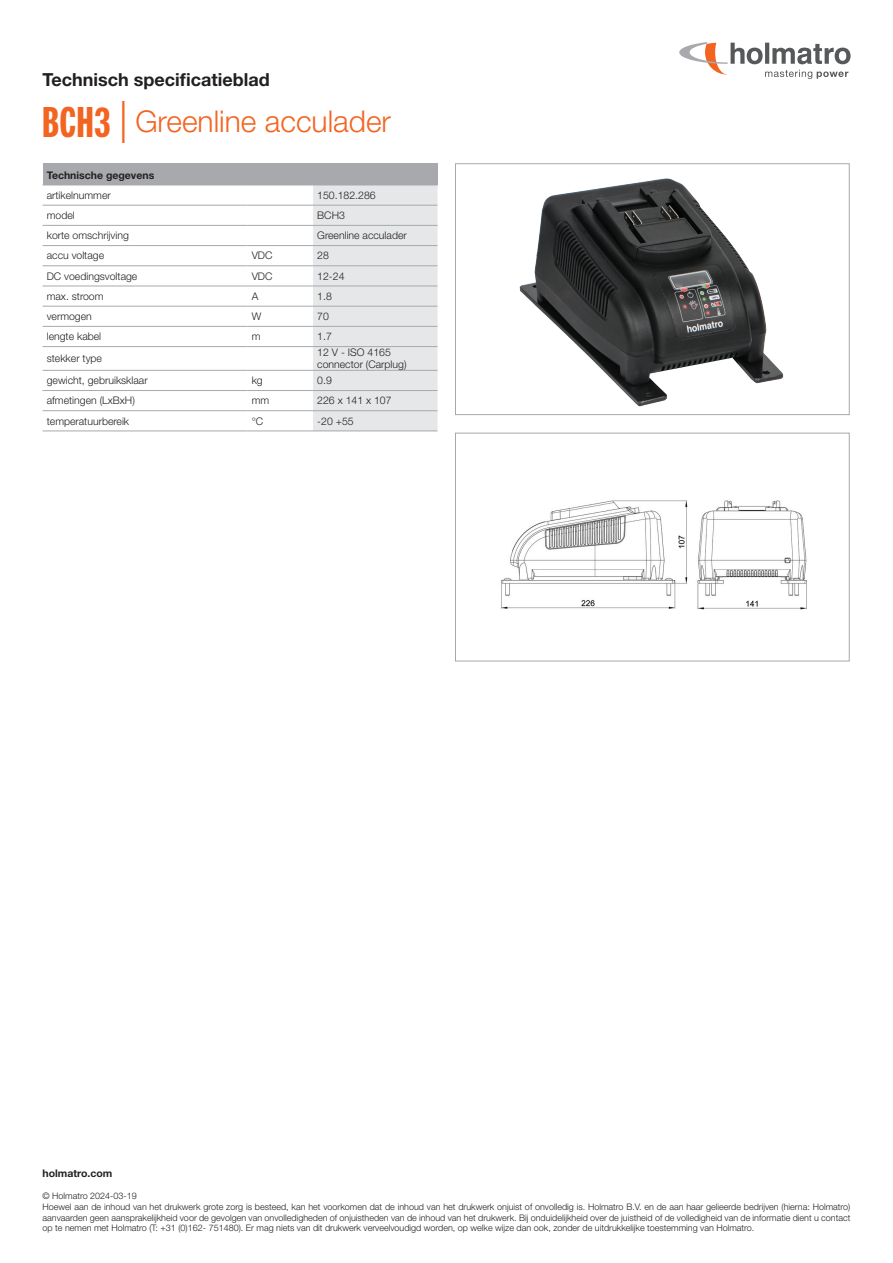
<style>
.page{position:relative;width:893px;height:1263px;background:#fff}
.page>*{position:absolute;margin:0;border:0;box-sizing:border-box;transform-origin:0 0}
.t1{font:300 30px "Helvetica Neue LT Std";color:#f36421}
.t2{font:700 18px "Helvetica Neue LT Std";color:#231f20}
.t3{font:300 10.5px/12px "Helvetica Neue LT Std";color:#231f20}
.t4{font:700 10.5px "Helvetica Neue LT Std";color:#231f20}
.t5{font:300 9px/10.8px "Helvetica Neue LT Std";color:#231f20}
.s1{font-family:"Neue Helvetica Pro 79 Cm";font-weight:700;font-size:42px}
.s2{font-size:42px}
</style>
<div class="page">
<svg style="left:679px;top:42px;width:171px;height:37px"></svg>
<div style="left:43px;top:164px;width:394px;height:21px;background:#a8a9ad"></div>
<svg style="left:313px;top:164px;width:125px;height:267px;background:#e0e1e3"></svg>
<hr style="left:43px;top:185px;width:204px;height:1px;background:#a8a9ad">
<hr style="left:247px;top:185px;width:66px;height:1px;background:#a8a9ad">
<hr style="left:313px;top:185px;width:125px;height:1px;background:#a8a9ad">
<hr style="left:43px;top:205px;width:204px;height:1px;background:#a8a9ad">
<hr style="left:247px;top:205px;width:66px;height:1px;background:#a8a9ad">
<hr style="left:313px;top:205px;width:124px;height:1px;background:#a8a9ad">
<hr style="left:43px;top:225px;width:204px;height:1px;background:#a8a9ad">
<hr style="left:247px;top:225px;width:66px;height:1px;background:#a8a9ad">
<hr style="left:313px;top:225px;width:124px;height:1px;background:#a8a9ad">
<hr style="left:43px;top:245px;width:204px;height:1px;background:#a8a9ad">
<hr style="left:247px;top:245px;width:66px;height:1px;background:#a8a9ad">
<hr style="left:313px;top:245px;width:124px;height:1px;background:#a8a9ad">
<hr style="left:43px;top:265px;width:204px;height:1px;background:#a8a9ad">
<hr style="left:247px;top:265px;width:66px;height:1px;background:#a8a9ad">
<hr style="left:313px;top:265px;width:124px;height:1px;background:#a8a9ad">
<hr style="left:43px;top:286px;width:204px;height:1px;background:#a8a9ad">
<hr style="left:247px;top:286px;width:66px;height:1px;background:#a8a9ad">
<hr style="left:313px;top:286px;width:124px;height:1px;background:#a8a9ad">
<hr style="left:43px;top:306px;width:204px;height:1px;background:#a8a9ad">
<hr style="left:247px;top:306px;width:66px;height:1px;background:#a8a9ad">
<hr style="left:313px;top:306px;width:124px;height:1px;background:#a8a9ad">
<hr style="left:43px;top:326px;width:204px;height:1px;background:#a8a9ad">
<hr style="left:247px;top:326px;width:66px;height:1px;background:#a8a9ad">
<hr style="left:313px;top:326px;width:124px;height:1px;background:#a8a9ad">
<hr style="left:43px;top:346px;width:204px;height:1px;background:#a8a9ad">
<hr style="left:247px;top:346px;width:66px;height:1px;background:#a8a9ad">
<hr style="left:313px;top:346px;width:124px;height:1px;background:#a8a9ad">
<hr style="left:43px;top:370px;width:204px;height:1px;background:#a8a9ad">
<hr style="left:247px;top:370px;width:66px;height:1px;background:#a8a9ad">
<hr style="left:313px;top:370px;width:124px;height:1px;background:#a8a9ad">
<hr style="left:43px;top:390px;width:204px;height:1px;background:#a8a9ad">
<hr style="left:247px;top:390px;width:66px;height:1px;background:#a8a9ad">
<hr style="left:313px;top:390px;width:124px;height:1px;background:#a8a9ad">
<hr style="left:43px;top:431px;width:204px;height:1px;background:#a8a9ad">
<hr style="left:43px;top:410px;width:204px;height:1px;background:#a8a9ad">
<hr style="left:247px;top:431px;width:66px;height:1px;background:#a8a9ad">
<hr style="left:247px;top:410px;width:66px;height:1px;background:#a8a9ad">
<hr style="left:313px;top:431px;width:124px;height:1px;background:#a8a9ad">
<hr style="left:313px;top:410px;width:124px;height:1px;background:#a8a9ad">
<img style="left:501px;top:500px;width:306px;height:110px">
<div style="left:455px;top:433px;width:394px;height:228px;border:1px solid #a8a9ad"></div>
<img style="left:519px;top:178px;width:265px;height:229px">
<div style="left:455px;top:164px;width:394px;height:251px;border:1px solid #a8a9ad"></div>
<h2 class="t2" style="left:43px;top:68px;width:229px">Technisch specificatieblad</h2>
<h1 class="t1" style="left:43px;top:103px;width:350px"><span class="s1">BCH3</span> <span class="s2">|</span> Greenline acculader</h1>
<p class="t4" style="left:47px;top:168px;width:109px">Technische gegevens</p>
<p class="t3" style="left:47px;top:189px;width:65px">artikelnummer</p>
<p class="t3" style="left:317px;top:189px;width:60px">150.182.286</p>
<p class="t3" style="left:47px;top:209px;width:30px">model</p>
<p class="t3" style="left:317px;top:209px;width:29px">BCH3</p>
<p class="t3" style="left:47px;top:229px;width:84px">korte omschrijving</p>
<p class="t3" style="left:317px;top:229px;width:91px">Greenline acculader</p>
<p class="t3" style="left:47px;top:249px;width:59px">accu voltage</p>
<p class="t3" style="left:252px;top:249px;width:22px">VDC</p>
<p class="t3" style="left:317px;top:249px;width:13px">28</p>
<p class="t3" style="left:47px;top:270px;width:92px">DC voedingsvoltage</p>
<p class="t3" style="left:252px;top:270px;width:22px">VDC</p>
<p class="t3" style="left:317px;top:270px;width:29px">12-24</p>
<p class="t3" style="left:47px;top:290px;width:58px">max. stroom</p>
<p class="t3" style="left:252px;top:290px;width:8px">A</p>
<p class="t3" style="left:317px;top:290px;width:16px">1.8</p>
<p class="t3" style="left:47px;top:310px;width:47px">vermogen</p>
<p class="t3" style="left:252px;top:310px;width:11px">W</p>
<p class="t3" style="left:317px;top:310px;width:13px">70</p>
<p class="t3" style="left:47px;top:330px;width:56px">lengte kabel</p>
<p class="t3" style="left:252px;top:330px;width:10px">m</p>
<p class="t3" style="left:317px;top:330px;width:16px">1.7</p>
<p class="t3" style="left:47px;top:352px;width:57px">stekker type</p>
<p class="t3" style="left:317px;top:346px;width:91px">12 V - ISO 4165 connector (Carplug)</p>
<p class="t3" style="left:47px;top:374px;width:102px">gewicht, gebruiksklaar</p>
<p class="t3" style="left:252px;top:374px;width:13px">kg</p>
<p class="t3" style="left:317px;top:374px;width:16px">0.9</p>
<p class="t3" style="left:47px;top:394px;width:90px">afmetingen (LxBxH)</p>
<p class="t3" style="left:252px;top:394px;width:19px">mm</p>
<p class="t3" style="left:317px;top:394px;width:76px">226 x 141 x 107</p>
<p class="t3" style="left:47px;top:415px;width:84px">temperatuurbereik</p>
<p class="t3" style="left:252px;top:415px;width:13px">°C</p>
<p class="t3" style="left:317px;top:415px;width:38px">-20 +55</p>
<p class="t4" style="left:43px;top:1167px;width:71px">holmatro.com</p>
<p class="t5" style="left:43px;top:1190px;width:809px">© Holmatro 2024-03-19<br>Hoewel aan de inhoud van het drukwerk grote zorg is besteed, kan het voorkomen dat de inhoud van het drukwerk onjuist of onvolledig is. Holmatro B.V. en de aan haar gelieerde bedrijven (hierna: Holmatro) aanvaarden geen aansprakelijkheid voor de gevolgen van onvolledigheden of onjuistheden van de inhoud van het drukwerk. Bij onduidelijkheid over de juistheid of de volledigheid van de informatie dient u contact op te nemen met Holmatro (T: +31 (0)162- 751480). Er mag niets van dit drukwerk verveelvoudigd worden, op welke wijze dan ook, zonder de uitdrukkelijke toestemming van Holmatro.</p>
</div>
